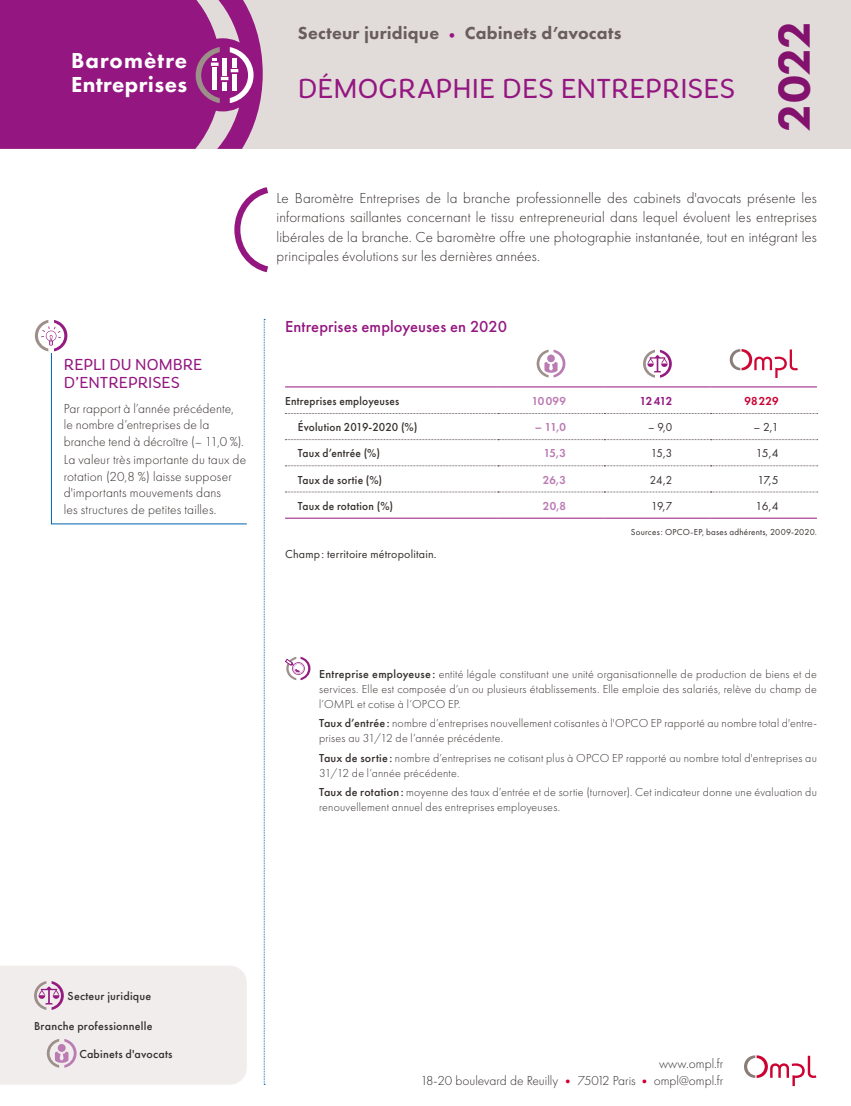
<style>
.page{position:relative;width:851px;height:1106px;background:#fff}
.page>*{position:absolute;margin:0;border:0;box-sizing:border-box;transform-origin:0 0}
.t1{font:800 46.5px "Futura PT";color:#941680}
.t2{font:300 28.5px "Congenial";color:#941680}
.t3{font:800 22.5px/24px "Futura PT";letter-spacing:.02em;color:#fff}
.t4{font:800 18px "Futura PT";letter-spacing:.01em;color:#6a5e5d}
.t5{font:500 16.5px "Futura PT";letter-spacing:.005em;color:#941680}
.t6{font:300 16.5px/18px "Congenial";color:#941680}
.t7{font:300 15px/19.5px "Futura PT";letter-spacing:.005em;color:#352f2d;text-align:justify}
.t8{font:300 13.5px/16.5px "Futura PT";letter-spacing:.005em;color:#352f2d}
.t9{font:300 12px/15px "Futura PT";letter-spacing:.015em;color:#352f2d}
.t10{font:500 12px "Futura PT";letter-spacing:.02em;color:#352f2d;scale:.95 1}
.t11{font:500 12px "Futura PT";letter-spacing:.02em;color:#352f2d}
.t12{font:12px "Futura PT";letter-spacing:.015em;color:#352f2d}
.t13{font:600 12px "Futura PT";letter-spacing:.01em;color:#bb7bb3;scale:.95 1}
.t14{font:12px "Futura PT";letter-spacing:.015em;color:#352f2d;scale:.95 1}
.t15{font:600 12px "Futura PT";letter-spacing:-.04em;color:#941680;scale:.95 1}
.t16{font:600 12px "Futura PT";letter-spacing:.015em;color:#cb0132;scale:.95 1}
.t17{font:9px "Futura PT";letter-spacing:.025em;color:#352f2d}
.s1{font-weight:500}
.s2{color:#cb0132}
</style>
<div class="page">
<div style="left:0;top:0;width:850px;height:149px;background:#e1dcda"></div>
<svg style="left:0;top:0;width:263px;height:149px;background:#9b2a89"></svg>
<svg style="left:264px;top:319px;width:1px;height:766px"></svg>
<hr style="left:285px;top:386px;width:212px;height:1px;background:#941680">
<hr style="left:497px;top:386px;width:107px;height:1px;background:#941680">
<hr style="left:604px;top:386px;width:106px;height:1px;background:#941680">
<hr style="left:710px;top:386px;width:106px;height:1px;background:#941680">
<hr style="left:285px;top:518px;width:212px;height:1px;background:#941680">
<hr style="left:497px;top:518px;width:107px;height:1px;background:#941680">
<hr style="left:604px;top:518px;width:106px;height:1px;background:#941680">
<hr style="left:710px;top:518px;width:106px;height:1px;background:#941680">
<svg style="left:285px;top:413px;width:532px;height:1px"></svg>
<svg style="left:285px;top:439px;width:532px;height:1px"></svg>
<svg style="left:285px;top:465px;width:532px;height:1px"></svg>
<svg style="left:285px;top:492px;width:532px;height:1px"></svg>
<svg style="left:536px;top:349px;width:29px;height:28px"></svg>
<svg style="left:643px;top:350px;width:28px;height:28px"></svg>
<svg style="left:729px;top:349px;width:68px;height:29px"></svg>
<svg style="left:285px;top:656px;width:25px;height:24px"></svg>
<svg style="left:744px;top:1055px;width:72px;height:31px"></svg>
<svg style="left:234px;top:187px;width:35px;height:86px"></svg>
<div style="left:0;top:966px;width:247px;height:118px;background:#f0edec"></div>
<svg style="left:35px;top:320px;width:212px;height:204px"></svg>
<h3 class="t3" style="left:71px;top:48px;width:118px">Baromètre<br>Entreprises</h3>
<h3 class="t6" style="left:64px;top:355px;width:140px">REPLI DU NOMBRE<br>D’ENTREPRISES</h3>
<p class="t8" style="left:64px;top:400px;width:182px">Par rapport à l’année précédente, le nombre d’entreprises de la branche tend à décroître (– 11,0 %).</p>
<p class="t8" style="left:64px;top:452px;width:184px">La valeur très importante du taux de rotation (20,8 %) laisse supposer d'importants mouvements dans<br>les structures de petites tailles.</p>
<h3 class="t4" style="left:298px;top:22px;width:325px">Secteur juridique <sub>•</sub> Cabinets d’avocats</h3>
<h2 class="t2" style="left:298px;top:72px;width:439px">DÉMOGRAPHIE DES ENTREPRISES</h2>
<h1 class="t1" style="left:765px;top:132px;width:112px;rotate:-90deg">2022</h1>
<p class="t7" style="left:276px;top:188px;width:542px">Le Baromètre Entreprises de la branche professionnelle des cabinets d'avocats présente les informations saillantes concernant le tissu entrepreneurial dans lequel évoluent les entreprises libérales de la branche. Ce baromètre offre une photographie instantanée, tout en intégrant les principales évolutions sur les dernières années.</p>
<h3 class="t5" style="left:285px;top:316px;width:223px">Entreprises employeuses en 2020</h3>
<p class="t10" style="left:285px;top:394px;width:122px">Entreprises employeuses</p>
<p class="t13" style="left:531px;top:393px;width:37px">10099</p>
<p class="t15" style="left:639px;top:393px;width:36px">12412</p>
<p class="t16" style="left:744px;top:393px;width:37px">98229</p>
<p class="t10" style="left:298px;top:420px;width:127px">Évolution 2019-2020 (%)</p>
<p class="t13" style="left:535px;top:419px;width:34px">– 11,0</p>
<p class="t14" style="left:648px;top:420px;width:27px">– 9,0</p>
<p class="t12" style="left:753px;top:420px;width:27px">– 2,1</p>
<p class="t10" style="left:298px;top:446px;width:88px">Taux d’entrée (%)</p>
<p class="t13" style="left:543px;top:446px;width:25px">15,3</p>
<p class="t14" style="left:650px;top:446px;width:24px">15,3</p>
<p class="t12" style="left:755px;top:446px;width:24px">15,4</p>
<p class="t10" style="left:298px;top:472px;width:90px">Taux de sortie (%)</p>
<p class="t13" style="left:543px;top:472px;width:26px">26,3</p>
<p class="t14" style="left:649px;top:472px;width:25px">24,2</p>
<p class="t12" style="left:757px;top:472px;width:23px">17,5</p>
<p class="t10" style="left:298px;top:498px;width:102px">Taux de rotation (%)</p>
<p class="t13" style="left:543px;top:498px;width:26px">20,8</p>
<p class="t14" style="left:651px;top:498px;width:24px">19,7</p>
<p class="t12" style="left:755px;top:498px;width:25px">16,4</p>
<p class="t17" style="left:630px;top:526px;width:187px">Sources: OPCO-EP, bases adhérents, 2009-2020.</p>
<p class="t12" style="left:285px;top:547px;width:153px">Champ: territoire métropolitain.</p>
<p class="t9" style="left:319px;top:666px;width:499px;text-align:justify"><span class="s1">Entreprise employeuse:</span> entité légale constituant une unité organisationnelle de production de biens et de services. Elle est composée d’un ou plusieurs établissements. Elle emploie des salariés, relève du champ de l’OMPL et cotise à l’OPCO EP.</p>
<p class="t9" style="left:319px;top:716px;width:499px"><span class="s1">Taux d’entrée:</span> nombre d’entreprises nouvellement cotisantes à l'OPCO EP rapporté au nombre total d'entre&shy;prises au 31/12 de l’année précédente.</p>
<p class="t9" style="left:319px;top:750px;width:499px"><span class="s1">Taux de sortie:</span> nombre d’entreprises ne cotisant plus à OPCO EP rapporté au nombre total d'entreprises au<br>31/12 de l’année précédente.</p>
<p class="t9" style="left:319px;top:784px;width:499px"><span class="s1">Taux de rotation:</span> moyenne des taux d’entrée et de sortie (turnover). Cet indicateur donne une évaluation du renouvellement annuel des entreprises employeuses.</p>
<p class="t11" style="left:67px;top:988px;width:85px">Secteur juridique</p>
<p class="t11" style="left:34px;top:1018px;width:120px">Branche professionnelle</p>
<p class="t11" style="left:79px;top:1046px;width:95px">Cabinets d'avocats</p>
<p class="t8" style="left:420px;top:1055px;width:304px;text-align:right">www.ompl.fr<br>18-20 boulevard de Reuilly <span class="s2">•</span> 75012 Paris <span class="s2">•</span> ompl@ompl.fr</p>
</div>
